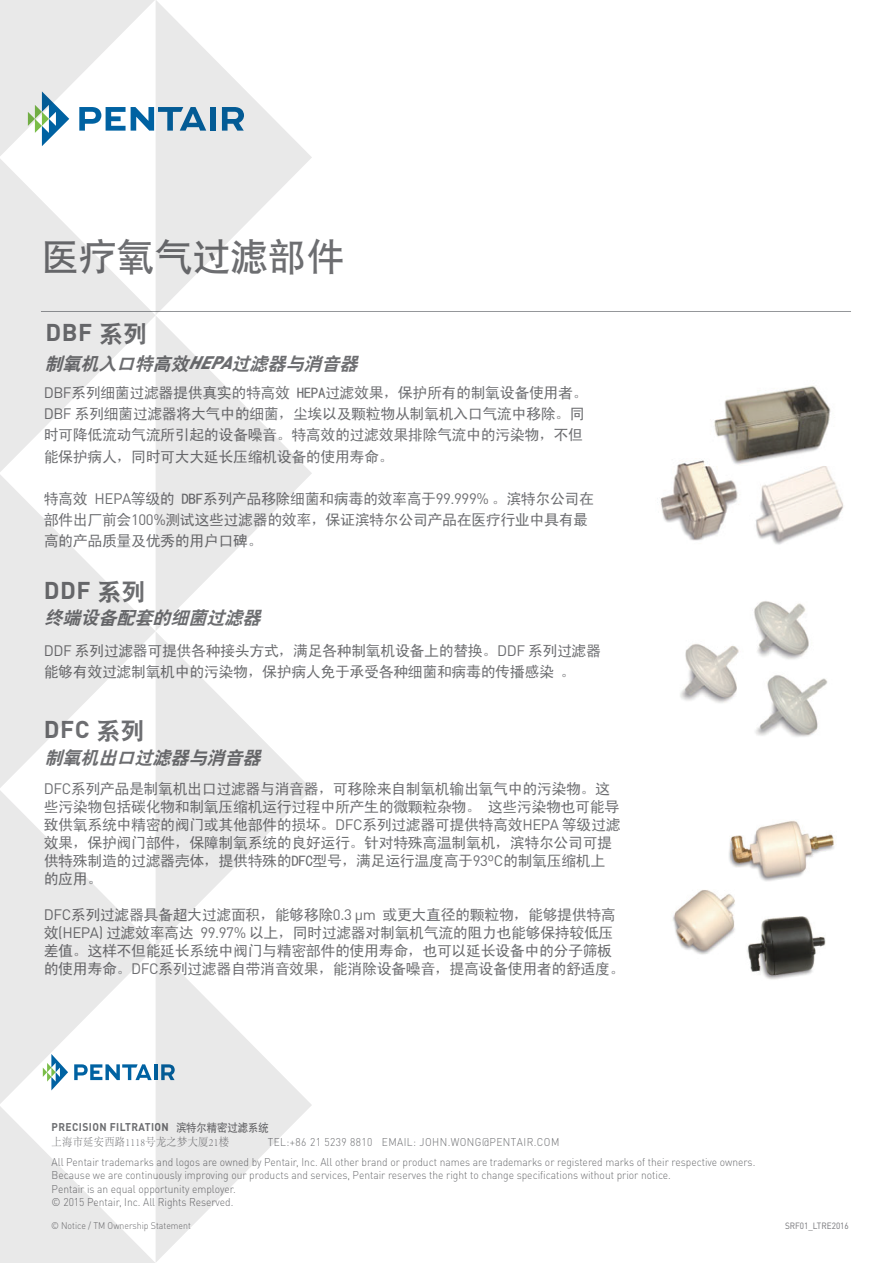
<style>
.page{position:relative;width:893px;height:1263px;background:#fff}
.page>*{position:absolute;margin:0;border:0;box-sizing:border-box;transform-origin:0 0}
.t1{font:37.5px "Heiti CSEG Medium GB";letter-spacing:.01em;color:#6d6e71}
.t2{font:700 24px "DIN Pro";letter-spacing:.02em;color:#6d6e71}
.t3{font:italic 18px "Heiti CSEG";color:#6c6d70}
.t4{font:15px/18px "Sim Hei";letter-spacing:-.03em;color:#6d6e71}
.t5{font:300 11.25px/13.5px "DIN Pro";color:#6d6e71;scale:.92 1}
.t6{font:700 11.25px "DIN Pro";letter-spacing:.04em;color:#6d6e71;scale:.92 1}
.t7{font:300 11.25px "Adobe Song Std";letter-spacing:.03em;color:#6d6e71;scale:.92 1}
.t8{font:300 9.6px "DIN Pro";color:#6d6e71;scale:.92 1}
.t9{font:9px "DIN Pro";color:#727276;scale:.91 1}
.s1{font-family:"Heiti CSEG";font-weight:400}
.s2{font-family:"DIN";font-weight:900}
.s3{font-family:"DIN Pro"}
.s4{font-family:"Heiti CSEG Medium GB";font-weight:400}
</style>
<div class="page">
<hr style="left:41px;top:311px;width:810px;height:1px;background:#95979a">
<img style="left:660px;top:385px;width:184px;height:160px">
<img style="left:680px;top:601px;width:148px;height:136px">
<img style="left:672px;top:820px;width:162px;height:160px">
<svg style="left:0;top:0;width:155px;height:156px"></svg>
<svg style="left:0;top:159px;width:156px;height:313px;fill:#e9e9e9"></svg>
<svg style="left:0;top:475px;width:156px;height:313px;fill:#e9e9e9"></svg>
<svg style="left:0;top:791px;width:156px;height:313px;fill:#e9e9e9"></svg>
<svg style="left:156px;top:0;width:156px;height:314px;fill:#e9e9e9"></svg>
<svg style="left:156px;top:316px;width:156px;height:314px;fill:#e9e9e9"></svg>
<svg style="left:156px;top:632px;width:156px;height:314px;fill:#e9e9e9"></svg>
<svg style="left:156px;top:948px;width:156px;height:204px;fill:#e9e9e9"></svg>
<svg style="left:0;top:1105px;width:265px;height:158px"></svg>
<h1 class="t1" style="left:41px;top:238px;width:304px">医疗氧气过滤部件</h1>
<h2 class="t2" style="left:45px;top:316px;width:103px">DBF <span class="s1">系列</span></h2>
<p class="t3" style="left:45px;top:355px;width:320px">制氧机入口特高效<span class="s2">HEPA</span>过滤器与消音器</p>
<p class="t4" style="left:44px;top:383px;width:545px;line-height:21px"><span class="s3">DBF</span>系列细菌过滤器提供真实的特高效 HEPA过滤效果，保护所有的制氧设备使用者。<span class="s3">DBF</span> 系列细菌过滤器将大气中的细菌，尘埃以及颗粒物从制氧机入口气流中移除。同时可降低流动气流所引起的设备噪音。特高效的过滤效果排除气流中的污染物，不但能保护病人，同时可大大延长压缩机设备的使用寿命。</p>
<p class="t4" style="left:44px;top:488px;width:552px;line-height:21px">特高效 <span class="s3">HEPA</span>等级的 DBF系列产品移除细菌和病毒的效率高于<span class="s3">99.999%</span> 。滨特尔公司在部件出厂前会<span class="s3">100%</span>测试这些过滤器的效率，保证滨特尔公司产品在医疗行业中具有最高的产品质量及优秀的用户口碑。</p>
<h2 class="t2" style="left:44px;top:574px;width:103px">DDF <span class="s1">系列</span></h2>
<p class="t3" style="left:45px;top:609px;width:222px">终端设备配套的细菌过滤器</p>
<p class="t4" style="left:44px;top:640px;width:559px;line-height:21px"><span class="s3">DDF</span> 系列过滤器可提供各种接头方式，满足各种制氧机设备上的替换。<span class="s3">DDF</span> 系列过滤器能够有效过滤制氧机中的污染物，保护病人免于承受各种细菌和病毒的传播感染 。</p>
<h2 class="t2" style="left:44px;top:713px;width:102px">DFC <span class="s1">系列</span></h2>
<p class="t3" style="left:45px;top:748px;width:222px">制氧机出口过滤器与消音器</p>
<p class="t4" style="left:44px;top:779px;width:578px"><span class="s3">DFC</span>系列产品是制氧机出口过滤器与消音器，可移除来自制氧机输出氧气中的污染物。这些污染物包括碳化物和制氧压缩机运行过程中所产生的微颗粒杂物。 这些污染物也可能导致供氧系统中精密的阀门或其他部件的损坏。<span class="s3">DFC</span>系列过滤器可提供特高效<span class="s3">HEPA</span> 等级过滤效果，保护阀门部件，保障制氧系统的良好运行。针对特殊高温制氧机，滨特尔公司可提供特殊制造的过滤器壳体，提供特殊的DFC型号，满足运行温度高于<span class="s3">93ºC</span>的制氧压缩机上的应用。</p>
<p class="t4" style="left:44px;top:905px;width:582px"><span class="s3">DFC</span>系列过滤器具备超大过滤面积，能够移除<span class="s3">0.3 µm</span> 或更大直径的颗粒物，能够提供特高效<span class="s3">(HEPA)</span> 过滤效率高达 <span class="s3">99.97%</span> 以上，同时过滤器对制氧机气流的阻力也能够保持较低压差值。这样不但能延长系统中阀门与精密部件的使用寿命，也可以延长设备中的分子筛板的使用寿命。<span class="s3">DFC</span>系列过滤器自带消音效果，能消除设备噪音，提高设备使用者的舒适度。</p>
<p class="t6" style="left:52px;top:1119px;width:237px">PRECISION FILTRATION <span class="s4">滨特尔精密过滤系统</span></p>
<p class="t7" style="left:52px;top:1136px;width:194px">上海市延安西路1118号龙之梦大厦21楼</p>
<p class="t5" style="left:52px;top:1132px;width:766px;line-height:19.4px;text-indent:216px">TEL:+86 21 5239 8810 EMAIL: JOHN.WONG@PENTAIR.COM<br>All Pentair trademarks and logos are owned by Pentair, Inc. All other brand or product names are trademarks or registered marks of their respective owners.</p>
<p class="t5" style="left:52px;top:1168px;width:675px">Because we are continuously improving our products and services, Pentair reserves the right to change specifications without prior notice.<br>Pentair is an equal opportunity employer.<br>© 2015 Pentair, Inc. All Rights Reserved.</p>
<p class="t8" style="left:51px;top:1219px;width:154px">© Notice / TM Ownership Statement</p>
<p class="t9" style="left:785px;top:1219px;width:72px">SRF01_LTRE2016</p>
</div>
